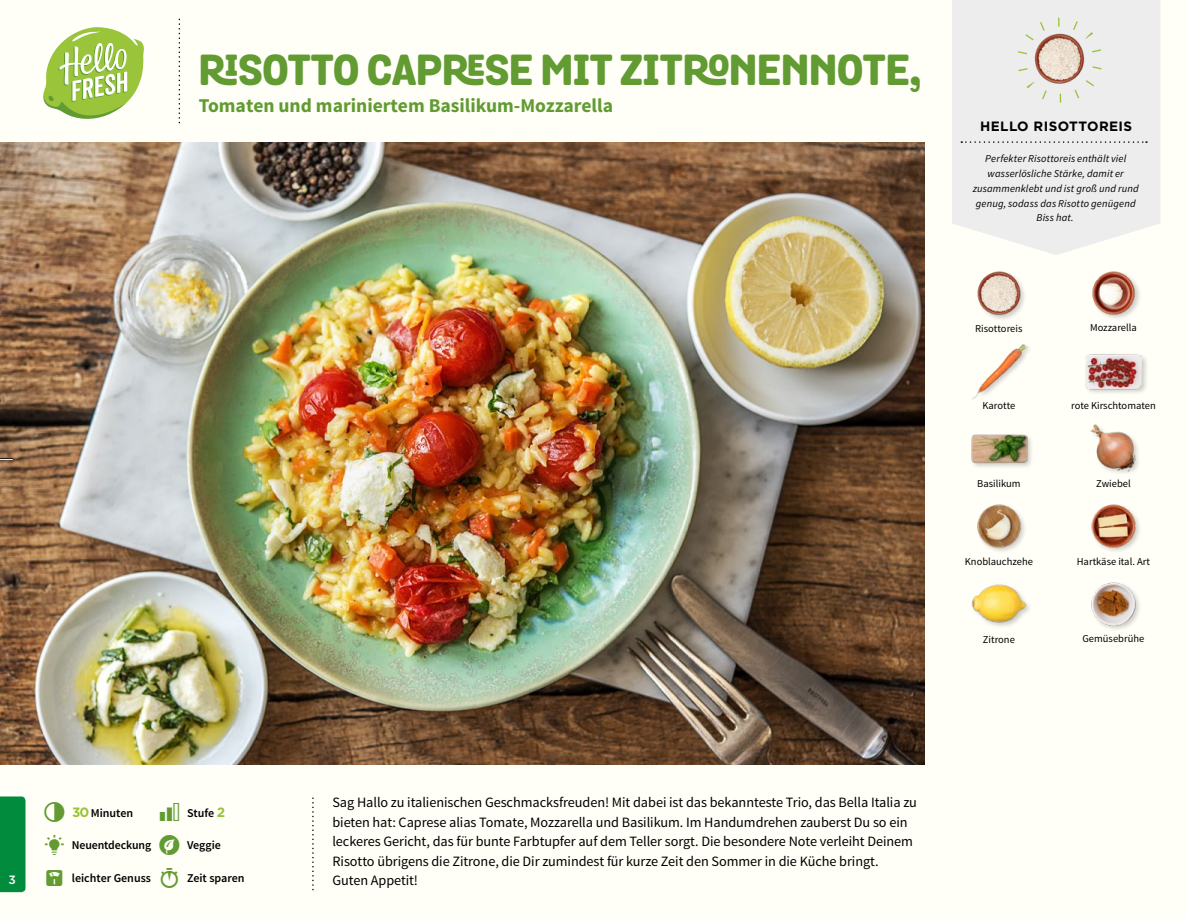
<style>
.page{position:relative;width:1188px;height:918px;background:#fffef7}
.page>*{position:absolute;margin:0;border:0;box-sizing:border-box;transform-origin:0 0}
.t1{font:800 42px "Grota Rounded";color:#619b31}
.t2{font:700 19.5px "Source Sans Pro";color:#619b31}
.t3{font:14.25px/19.5px "Source Sans Pro";letter-spacing:-.005em;color:#000}
.t4{font:700 13.5px "Gotham";letter-spacing:.03em;color:#000}
.t5{font:600 12px "Source Sans Pro";color:#000}
.t6{font:500 12px "Gotham";color:#fffef7}
.t7{font:italic 10.5px/14.7px "Source Sans Pro";letter-spacing:.015em;color:#000;text-align:center}
.t8{font:10.5px "Source Sans Pro";color:#000}
.s1{font-family:"Gotham";font-weight:700;font-size:13.5px;color:#9ac43a}
</style>
<div class="page">
<img style="left:1091px;top:582px;width:49px;height:48px">
<img style="left:971px;top:584px;width:57px;height:43px">
<img style="left:1091px;top:504px;width:49px;height:47px">
<img style="left:977px;top:504px;width:48px;height:48px">
<img style="left:1090px;top:424px;width:48px;height:49px">
<div style="left:970px;top:433px;width:64px;height:37px;background:#000;opacity:.2"></div>
<img style="left:970px;top:433px;width:58px;height:37px">
<div style="left:1084px;top:352px;width:65px;height:44px;background:#000;opacity:.2"></div>
<img style="left:1085px;top:352px;width:57px;height:44px">
<img style="left:972px;top:344px;width:55px;height:55px">
<img style="left:1092px;top:271px;width:48px;height:48px">
<img style="left:977px;top:271px;width:48px;height:48px">
<svg style="left:43px;top:27px;width:101px;height:92px"></svg>
<svg style="left:952px;top:0;width:208px;height:255px;background:#eeeeed"></svg>
<svg style="left:961px;top:141px;width:186px;height:2px"></svg>
<img style="left:1027px;top:25px;width:66px;height:66px">
<div style="left:1017px;top:18px;width:85px;height:85px;border:9px dashed #9ac43a;border-radius:50%"></div>
<div style="left:0;top:796px;width:26px;height:96px;background:#008b3d"></div>
<img style="left:0;top:142px;width:925px;height:623px">
<svg style="left:0;top:458px;width:13px;height:2px"></svg>
<h1 class="t1" style="left:199px;top:37px;width:724px">RISOTTO CAPRESE MIT ZITRONENNOTE,</h1>
<h2 class="t2" style="left:199px;top:93px;width:416px">Tomaten und mariniertem Basilikum-Mozzarella</h2>
<p class="t4" style="left:980px;top:117px;width:154px">HELLO RISOTTOREIS</p>
<p class="t7" style="left:973px;top:152px;width:167px">Perfekter Risottoreis enthält viel wasserlösliche Stärke, damit er zusammenklebt und ist groß und rund genug, sodass das Risotto genügend<br>Biss hat.</p>
<p class="t8" style="left:975px;top:322px;width:49px">Risottoreis</p>
<p class="t8" style="left:1090px;top:321px;width:48px">Mozzarella</p>
<p class="t8" style="left:982px;top:399px;width:34px">Karotte</p>
<p class="t8" style="left:1071px;top:399px;width:86px">rote Kirschtomaten</p>
<p class="t8" style="left:977px;top:477px;width:45px">Basilikum</p>
<p class="t8" style="left:1096px;top:477px;width:36px">Zwiebel</p>
<p class="t8" style="left:965px;top:555px;width:70px">Knoblauchzehe</p>
<p class="t8" style="left:1077px;top:555px;width:75px">Hartkäse ital. Art</p>
<p class="t8" style="left:983px;top:633px;width:33px">Zitrone</p>
<p class="t8" style="left:1083px;top:632px;width:63px">Gemüsebrühe</p>
<p class="t6" style="left:9px;top:872px;width:9px">3</p>
<p class="t5" style="left:72px;top:805px;width:62px"><span class="s1">30</span> Minuten</p>
<p class="t3" style="left:332px;top:793px;width:586px">Sag Hallo zu italienischen Geschmacksfreuden! Mit dabei ist das bekannteste Trio, das Bella Italia zu bieten hat: Caprese alias Tomate, Mozzarella und Basilikum. Im Handumdrehen zauberst Du so ein leckeres Gericht, das für bunte Farbtupfer auf dem Teller sorgt. Die besondere Note verleiht Deinem Risotto übrigens die Zitrone, die Dir zumindest für kurze Zeit den Sommer in die Küche bringt.<br>Guten Appetit!</p>
<p class="t5" style="left:187px;top:805px;width:40px">Stufe <span class="s1">2</span></p>
<p class="t5" style="left:187px;top:838px;width:35px">Veggie</p>
<p class="t5" style="left:72px;top:838px;width:81px">Neuentdeckung</p>
<p class="t5" style="left:72px;top:870px;width:81px">leichter Genuss</p>
<p class="t5" style="left:187px;top:870px;width:59px">Zeit sparen</p>
</div>
